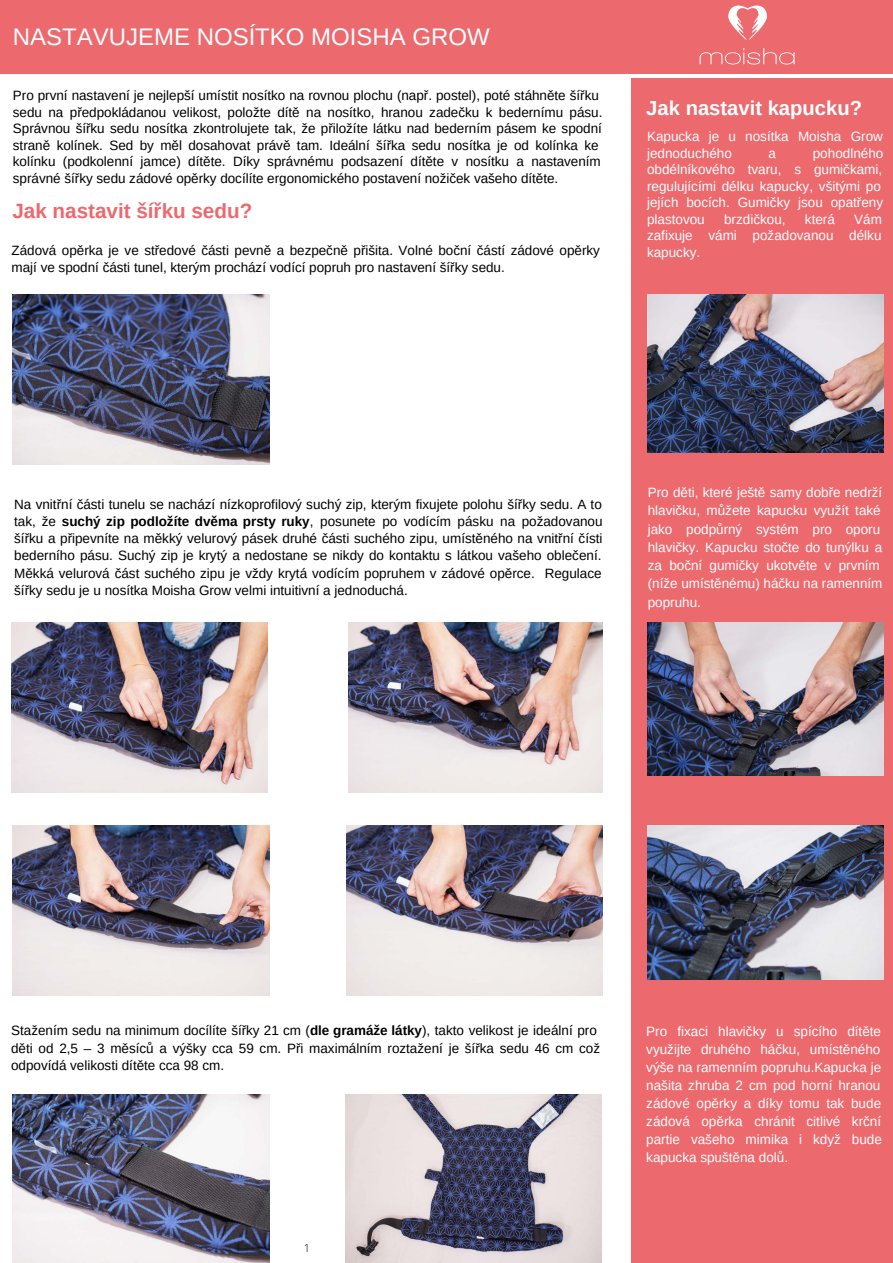
<style>
.page{position:relative;width:893px;height:1263px;background:#fff}
.page>*{position:absolute;margin:0;border:0;box-sizing:border-box;transform-origin:0 0}
.t1{font:24px "Arimo";color:#fff}
.t2{font:700 20.7px "Arimo";color:#ec696e}
.t3{font:700 20.25px "Arimo";color:#fff}
.t4{font:13.5px/17.2px "Arimo";color:#000}
.t5{font:13.5px/16.5px "Arimo";color:#fff}
.t6{font:300 11.25px "Open Sans";color:#000}
.s1{font-weight:700}
</style>
<div class="page">
<img style="left:13px;top:295px;width:256px;height:169px">
<img style="left:12px;top:623px;width:256px;height:169px">
<img style="left:348px;top:622px;width:254px;height:170px">
<img style="left:13px;top:826px;width:256px;height:169px">
<img style="left:346px;top:826px;width:256px;height:169px">
<img style="left:13px;top:1094px;width:256px;height:169px">
<img style="left:345px;top:1094px;width:256px;height:169px">
<div style="left:0;top:0;width:893px;height:77px;background:#ec696e"></div>
<div style="left:631px;top:13px;width:262px;height:1250px;background:#ec696e"></div>
<hr style="left:0;top:75px;width:893px;height:3px;background:#fff">
<svg style="left:728px;top:5px;width:39px;height:35px"></svg>
<svg style="left:699px;top:48px;width:95px;height:17px"></svg>
<img style="left:647px;top:295px;width:236px;height:157px">
<img style="left:647px;top:622px;width:236px;height:154px">
<img style="left:647px;top:826px;width:236px;height:153px">
<h1 class="t1" style="left:13px;top:23px;width:478px">NASTAVUJEME NOSÍTKO MOISHA GROW</h1>
<p class="t4" style="left:13px;top:87px;width:591px;line-height:16.4px">Pro první nastavení je nejlepší umístit nosítko na rovnou plochu (např. postel), poté stáhněte šířku sedu na předpokládanou velikost, položte dítě na nosítko, hranou zadečku k bedernímu pásu.<br>Správnou šířku sedu nosítka zkontrolujete tak, že přiložíte látku nad bederním pásem ke spodní straně kolínek. Sed by měl dosahovat právě tam. Ideální šířka sedu nosítka je od kolínka ke kolínku (podkolenní jamce) dítěte. Díky správnému podsazení dítěte v nosítku a nastavením správné šířky sedu zádové opěrky docílíte ergonomického postavení nožiček vašeho dítěte.</p>
<h2 class="t2" style="left:12px;top:199px;width:241px">Jak nastavit šířku sedu?</h2>
<p class="t4" style="left:12px;top:241px;width:590px">Zádová opěrka je ve středové části pevně a bezpečně přišita. Volné boční částí zádové opěrky mají ve spodní části tunel, kterým prochází vodící popruh pro nastavení šířky sedu.</p>
<h3 class="t3" style="left:646px;top:97px;width:217px">Jak nastavit kapucku?</h3>
<p class="t5" style="left:647px;top:128px;width:237px">Kapucka je u nosítka Moisha Grow jednoduchého</p>
<p class="t5" style="left:647px;top:145px;width:238px;text-indent:166px">pohodlného obdélníkového tvaru, s gumičkami, regulujícími délku kapucky, všitými po jejích bocích. Gumičky jsou opatřeny plastovou</p>
<p class="t5" style="left:768px;top:145px;width:9px">a</p>
<p class="t5" style="left:647px;top:211px;width:236px;text-align:justify;text-indent:207px">Vám zafixuje vámi požadovanou délku kapucky.</p>
<p class="t5" style="left:724px;top:211px;width:63px">brzdičkou,</p>
<p class="t5" style="left:805px;top:211px;width:31px">která</p>
<p class="t4" style="left:14px;top:495px;width:590px;text-align:justify">Na vnitřní části tunelu se nachází nízkoprofilový suchý zip, kterým fixujete polohu šířky sedu. A to tak, že <span class="s1">suchý zip podložíte dvěma prsty ruky</span>, posunete po vodícím pásku na požadovanou šířku a připevníte na měkký velurový pásek druhé části suchého zipu, umístěného na vnitřní čísti bederního pásu. Suchý zip je krytý a nedostane se nikdy do kontaktu s látkou vašeho oblečení.<br>Měkká velurová část suchého zipu je vždy krytá vodícím popruhem v zádové opěrce. Regulace šířky sedu je u nosítka Moisha Grow velmi intuitivní a jednoduchá.</p>
<p class="t5" style="left:648px;top:483px;width:236px;line-height:18.3px">Pro děti, které ještě samy dobře nedrží hlavičku, můžete kapucku využít také jako podpůrný systém pro oporu hlavičky. Kapucku stočte do tunýlku a za boční gumičky ukotvěte v prvním (níže umístěnému) háčku na ramenním popruhu.</p>
<p class="t4" style="left:11px;top:1022px;width:590px">Stažením sedu na minimum docílíte šířky 21 cm (<span class="s1">dle gramáže látky</span>), takto velikost je ideální pro děti od 2,5 – 3 měsíců a výšky cca 59 cm. Při maximálním roztažení je šířka sedu 46 cm což odpovídá velikosti dítěte cca 98 cm.</p>
<p class="t6" style="left:304px;top:1240px;width:8px">1</p>
<p class="t5" style="left:646px;top:1022px;width:237px;line-height:18px;text-align:justify">Pro fixaci hlavičky u spícího dítěte využijte druhého háčku, umístěného výše na ramenním popruhu.Kapucka je našita zhruba 2 cm pod horní hranou zádové opěrky a díky tomu tak bude zádová opěrka chránit citlivé krční partie vašeho mimika i když bude kapucka spuštěna dolů.</p>
</div>
